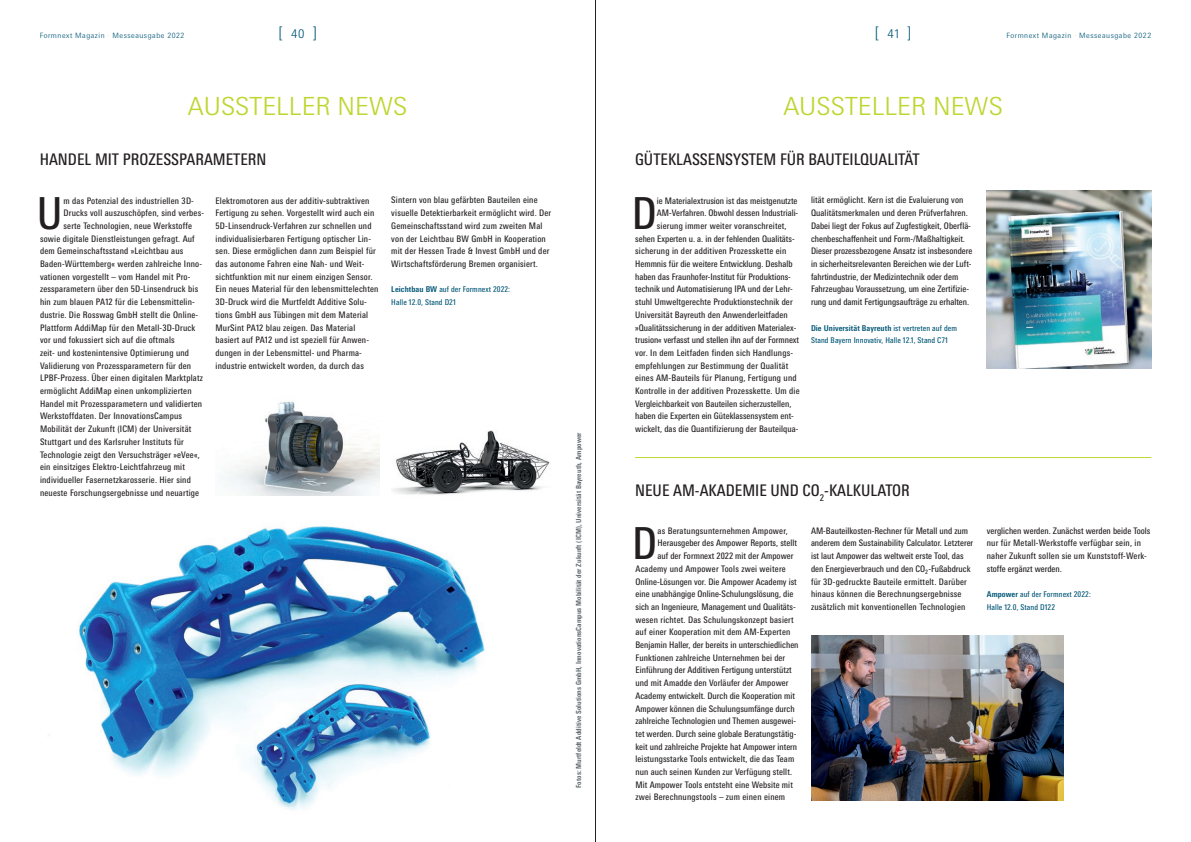
<style>
.page{position:relative;width:1191px;height:842px;background:#fff}
.page>*{position:absolute;margin:0;border:0;box-sizing:border-box;transform-origin:0 0}
.t1{font:condensed 44.1px "Messe Univers";color:#231f20}
.t2{font:300 25px "Messe Univers";color:#bed630}
.t3{font:condensed 16px "Messe Univers";color:#231f20}
.t4{font:300 16px "Messe Univers";color:#005676}
.t5{font:condensed 9px/12.7px "Messe Univers";letter-spacing:.02em;color:#231f20}
.t6{font:condensed 9px/12.7px "Messe Univers";color:#231f20}
.t7{font:condensed 9px "Messe Univers";letter-spacing:-.005em;color:#231f20}
.t8{font:condensed 8px/12.7px "Messe Univers";letter-spacing:.01em;color:#005676}
.t9{font:300 7.3px "Messe Univers";letter-spacing:.07em;color:#005676}
.t10{font:700 condensed 7px "Messe Univers";letter-spacing:.01em;color:#576065}
.s1{color:#bed630}
.s2{font-size:12px}
.s3{font-weight:700}
</style>
<div class="page">
<img style="left:48px;top:526px;width:437px;height:284px">
<img style="left:811px;top:635px;width:252px;height:165px">
<img style="left:986px;top:191px;width:165px;height:178px">
<img style="left:229px;top:401px;width:151px;height:95px">
<img style="left:392px;top:430px;width:159px;height:65px">
<hr style="left:635px;top:457px;width:516px;height:1px;background:#bed630">
<hr style="left:595px;top:0;width:1px;height:842px;background:#231f20">
<p class="t9" style="left:40px;top:31px;width:146px">Formnext Magazin <span class="s1">·</span> Messeausgabe 2022</p>
<h3 class="t4" style="left:278px;top:23px;width:40px">[<span class="s2">40</span>]</h3>
<h3 class="t4" style="left:875px;top:23px;width:38px">[<span class="s2">41</span>]</h3>
<p class="t9" style="left:1006px;top:31px;width:146px">Formnext Magazin <span class="s1">·</span> Messeausgabe 2022</p>
<h2 class="t2" style="left:188px;top:90px;width:221px">AUSSTELLER NEWS</h2>
<h2 class="t2" style="left:783px;top:90px;width:221px">AUSSTELLER NEWS</h2>
<h3 class="t3" style="left:635px;top:150px;width:286px">GÜTEKLASSENSYSTEM FÜR BAUTEILQUALITÄT</h3>
<h1 class="t1" style="left:632px;top:186px;width:27px">D</h1>
<p class="t6" style="left:657px;top:194px;width:142px">ie Materialextrusion ist das meistgenutzte</p>
<h3 class="t3" style="left:40px;top:150px;width:228px">HANDEL MIT PROZESSPARAMETERN</h3>
<p class="t5" style="left:215px;top:194px;width:165px">Elektromotoren aus der additiv-subtraktiven Fertigung zu sehen. Vorgestellt wird auch ein 5D-Linsendruck-Verfahren zur schnellen und individualisierbaren Fertigung optischer Lin&shy;sen. Diese ermöglichen dann zum Beispiel für das autonome Fahren eine Nah- und Weit&shy;sichtfunktion mit nur einem einzigen Sensor.<br>Ein neues Material für den lebensmittelechten 3D-Druck wird die Murtfeldt Additive Solu&shy;tions GmbH aus Tübingen mit dem Material MurSint PA12 blau zeigen. Das Material basiert auf PA12 und ist speziell für Anwen&shy;dungen in der Lebensmittel- und Pharma&shy;industrie entwickelt worden, da durch das</p>
<p class="t5" style="left:391px;top:194px;width:161px">Sintern von blau gefärbten Bauteilen eine visuelle Detektierbarkeit ermöglicht wird. Der Gemeinschaftsstand wird zum zweiten Mal von der Leichtbau BW GmbH in Kooperation mit der Hessen Trade &amp; Invest GmbH und der Wirtschaftsförderung Bremen organisiert.</p>
<p class="t6" style="left:811px;top:194px;width:163px">lität ermöglicht. Kern ist die Evaluierung von Qualitätsmerkmalen und deren Prüfverfahren.<br>Dabei liegt der Fokus auf Zugfestigkeit, Oberflä&shy;chenbeschaffenheit und Form-/Maßhaltigkeit.<br>Dieser prozessbezogene Ansatz ist insbesondere in sicherheitsrelevanten Bereichen wie der Luft&shy;fahrtindustrie, der Medizintechnik oder dem Fahrzeugbau Voraussetzung, um eine Zertifizie&shy;rung und damit Fertigungsaufträge zu erhalten.</p>
<p class="t8" style="left:811px;top:321px;width:147px"><span class="s3">Die Universität Bayreuth</span> ist vertreten auf dem<br>Stand Bayern Innovativ, Halle 12.1, Stand C71</p>
<h1 class="t1" style="left:37px;top:186px;width:27px">U</h1>
<p class="t5" style="left:64px;top:194px;width:130px">m das Potenzial des industriellen 3D--</p>
<p class="t6" style="left:657px;top:206px;width:143px">AM-Verfahren. Obwohl dessen Industriali-</p>
<p class="t5" style="left:657px;top:219px;width:131px">sierung immer weiter voranschreitet,</p>
<p class="t6" style="left:635px;top:232px;width:161px">sehen Experten u. a. in der fehlenden Qualitäts-</p>
<p class="t5" style="left:635px;top:245px;width:153px">sicherung in der additiven Prozesskette ein</p>
<p class="t6" style="left:635px;top:257px;width:159px">Hemmnis für die weitere Entwicklung. Deshalb</p>
<p class="t6" style="left:635px;top:270px;width:157px">haben das Fraunhofer-Institut für Produktions-</p>
<p class="t6" style="left:635px;top:283px;width:159px">technik und Automatisierung IPA und der Lehr-</p>
<p class="t5" style="left:635px;top:295px;width:159px">stuhl Umweltgerechte Produktionstechnik der</p>
<p class="t5" style="left:635px;top:308px;width:154px">Universität Bayreuth den Anwenderleitfaden</p>
<p class="t6" style="left:635px;top:321px;width:163px">»Qualitätssicherung in der additiven Materialex-</p>
<p class="t7" style="left:635px;top:334px;width:165px">trusion« verfasst und stellen ihn auf der Formnext</p>
<p class="t5" style="left:635px;top:346px;width:159px">vor. In dem Leitfaden finden sich Handlungs-</p>
<p class="t5" style="left:635px;top:359px;width:154px">empfehlungen zur Bestimmung der Qualität</p>
<p class="t5" style="left:635px;top:372px;width:163px">eines AM-Bauteils für Planung, Fertigung und</p>
<p class="t5" style="left:635px;top:384px;width:166px">Kontrolle in der additiven Prozesskette. Um die</p>
<p class="t6" style="left:635px;top:397px;width:158px">Vergleichbarkeit von Bauteilen sicherzustellen,</p>
<p class="t6" style="left:635px;top:410px;width:160px">haben die Experten ein Güteklassensystem ent-</p>
<p class="t5" style="left:635px;top:422px;width:164px">wickelt, das die Quantifizierung der Bauteilqua-</p>
<p class="t5" style="left:64px;top:206px;width:142px">Drucks voll auszuschöpfen, sind verbes-</p>
<p class="t5" style="left:64px;top:219px;width:130px">serte Technologien, neue Werkstoffe</p>
<p class="t5" style="left:40px;top:232px;width:156px">sowie digitale Dienstleistungen gefragt. Auf</p>
<p class="t5" style="left:40px;top:245px;width:145px">dem Gemeinschaftsstand »Leichtbau aus</p>
<p class="t5" style="left:40px;top:257px;width:164px">Baden-Württemberg« werden zahlreiche Inno-</p>
<p class="t5" style="left:40px;top:270px;width:152px">vationen vorgestellt – vom Handel mit Pro-</p>
<p class="t5" style="left:40px;top:283px;width:160px">zessparametern über den 5D-Linsendruck bis</p>
<p class="t5" style="left:40px;top:295px;width:156px">hin zum blauen PA12 für die Lebensmittelin-</p>
<p class="t5" style="left:40px;top:308px;width:160px">dustrie. Die Rosswag GmbH stellt die Online-</p>
<p class="t5" style="left:40px;top:321px;width:157px">Plattform AddiMap für den Metall-3D-Druck</p>
<p class="t5" style="left:40px;top:333px;width:136px">vor und fokussiert sich auf die oftmals</p>
<p class="t5" style="left:40px;top:346px;width:151px">zeit- und kostenintensive Optimierung und</p>
<p class="t5" style="left:40px;top:359px;width:153px">Validierung von Prozessparametern für den</p>
<p class="t5" style="left:40px;top:372px;width:164px">LPBF-Prozess. Über einen digitalen Marktplatz</p>
<p class="t5" style="left:40px;top:384px;width:153px">ermöglicht AddiMap einen unkomplizierten</p>
<p class="t5" style="left:40px;top:397px;width:164px">Handel mit Prozessparametern und validierten</p>
<p class="t5" style="left:40px;top:410px;width:144px">Werkstoffdaten. Der InnovationsCampus</p>
<p class="t5" style="left:40px;top:422px;width:153px">Mobilität der Zukunft (ICM) der Universität</p>
<p class="t5" style="left:40px;top:435px;width:145px">Stuttgart und des Karlsruher Instituts für</p>
<p class="t5" style="left:40px;top:448px;width:161px">Technologie zeigt den Versuchsträger »eVee«,</p>
<p class="t5" style="left:40px;top:460px;width:146px">ein einsitziges Elektro-Leichtfahrzeug mit</p>
<p class="t5" style="left:40px;top:473px;width:152px">individueller Fasernetzkarosserie. Hier sind</p>
<p class="t5" style="left:40px;top:486px;width:161px">neueste Forschungsergebnisse und neuartige</p>
<h3 class="t3" style="left:635px;top:480px;width:276px">NEUE AM-AKADEMIE UND CO<sub>2</sub>-KALKULATOR</h3>
<p class="t8" style="left:391px;top:283px;width:120px"><span class="s3">Leichtbau BW</span> auf der Formnext 2022:<br>Halle 12.0, Stand D21</p>
<p class="t10" style="left:574px;top:788px;width:356px;rotate:-90deg">Fotos: Murtfeldt Additive Solutions GmbH, InnovationsCampus Mobilität der Zukunft (ICM), Universität Bayreuth, Ampower</p>
<p class="t6" style="left:811px;top:524px;width:164px">AM-Bauteilkosten-Rechner für Metall und zum anderem dem Sustainability Calculator. Letzterer ist laut Ampower das weltweit erste Tool, das den Energieverbrauch und den CO<sub>2</sub>-Fußabdruck für 3D-gedruckte Bauteile ermittelt. Darüber hinaus können die Berechnungsergebnisse zusätzlich mit konventionellen Technologien</p>
<p class="t5" style="left:986px;top:524px;width:165px">verglichen werden. Zunächst werden beide Tools nur für Metall-Werkstoffe verfügbar sein, in naher Zukunft sollen sie um Kunststoff-Werk&shy;stoffe ergänzt werden.</p>
<h1 class="t1" style="left:632px;top:516px;width:27px">D</h1>
<p class="t5" style="left:657px;top:524px;width:132px">as Beratungsunternehmen Ampower,</p>
<p class="t6" style="left:657px;top:537px;width:141px">Herausgeber des Ampower Reports, stellt</p>
<p class="t6" style="left:657px;top:549px;width:137px">auf der Formnext 2022 mit der Ampower</p>
<p class="t5" style="left:635px;top:562px;width:152px">Academy und Ampower Tools zwei weitere</p>
<p class="t6" style="left:635px;top:575px;width:163px">Online-Lösungen vor. Die Ampower Academy ist</p>
<p class="t6" style="left:635px;top:587px;width:159px">eine unabhängige Online-Schulungslösung, die</p>
<p class="t6" style="left:635px;top:600px;width:162px">sich an Ingenieure, Management und Qualitäts-</p>
<p class="t5" style="left:635px;top:613px;width:160px">wesen richtet. Das Schulungskonzept basiert</p>
<p class="t5" style="left:635px;top:626px;width:156px">auf einer Kooperation mit dem AM-Experten</p>
<p class="t6" style="left:635px;top:638px;width:165px">Benjamin Haller, der bereits in unterschiedlichen</p>
<p class="t5" style="left:635px;top:651px;width:151px">Funktionen zahlreiche Unternehmen bei der</p>
<p class="t6" style="left:635px;top:664px;width:158px">Einführung der Additiven Fertigung unterstützt</p>
<p class="t5" style="left:635px;top:676px;width:155px">und mit Amadde den Vorläufer der Ampower</p>
<p class="t6" style="left:635px;top:689px;width:161px">Academy entwickelt. Durch die Kooperation mit</p>
<p class="t6" style="left:635px;top:702px;width:161px">Ampower können die Schulungsumfänge durch</p>
<p class="t6" style="left:635px;top:714px;width:162px">zahlreiche Technologien und Themen ausgewei-</p>
<p class="t6" style="left:635px;top:727px;width:162px">tet werden. Durch seine globale Beratungstätig-</p>
<p class="t6" style="left:635px;top:740px;width:163px">keit und zahlreiche Projekte hat Ampower intern</p>
<p class="t5" style="left:635px;top:753px;width:160px">leistungsstarke Tools entwickelt, die das Team</p>
<p class="t5" style="left:635px;top:765px;width:158px">nun auch seinen Kunden zur Verfügung stellt.</p>
<p class="t5" style="left:635px;top:778px;width:159px">Mit Ampower Tools entsteht eine Website mit</p>
<p class="t5" style="left:635px;top:791px;width:151px">zwei Berechnungstools – zum einen einem</p>
<p class="t8" style="left:986px;top:588px;width:106px"><span class="s3">Ampower</span> auf der Formnext 2022:<br>Halle 12.0, Stand D122</p>
</div>
